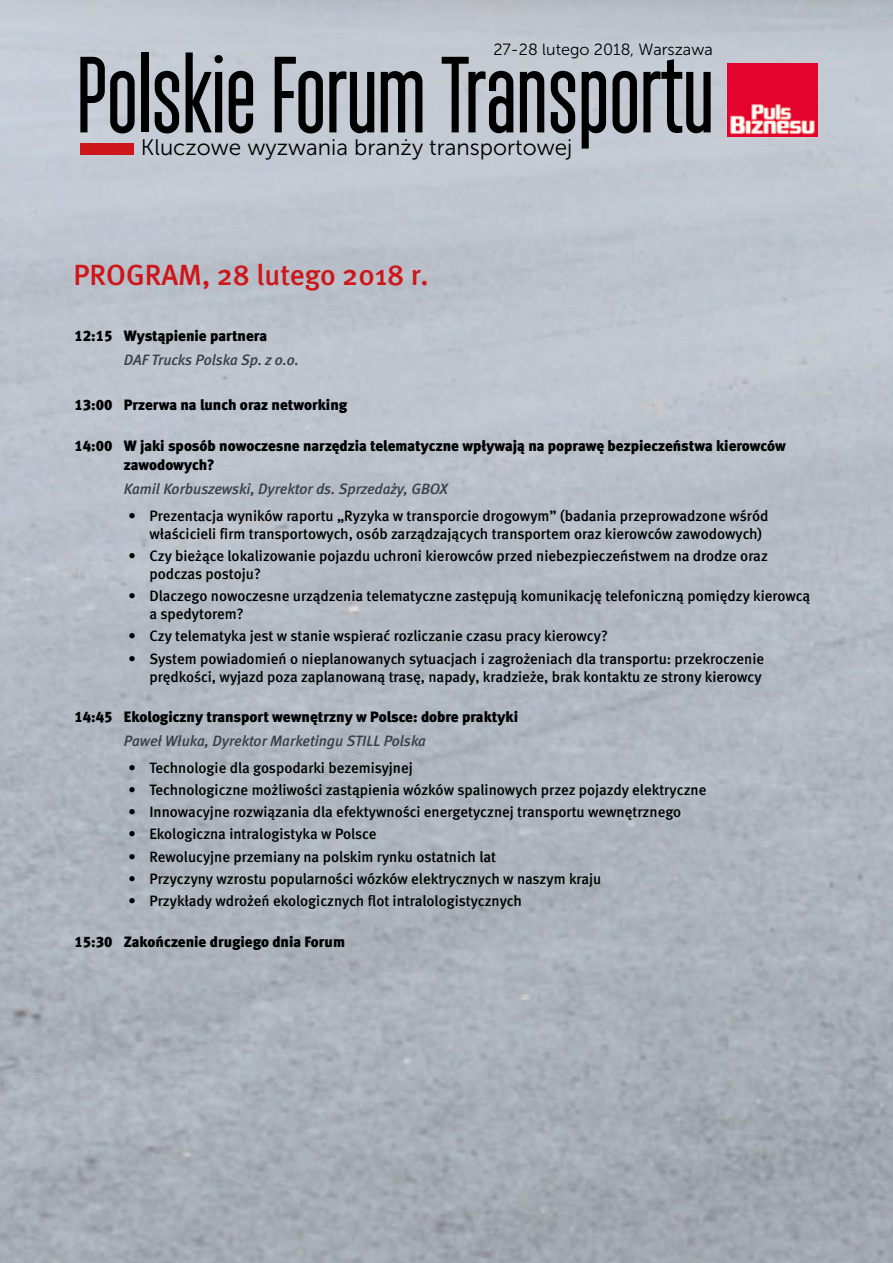
<style>
.page{position:relative;width:893px;height:1263px;background:#fff}
.page>*{position:absolute;margin:0;border:0;box-sizing:border-box;transform-origin:0 0}
.t1{font:500 108px "Monopol";color:#000}
.t2{font:29.25px "Meta Medium CE";color:#cd171a}
.t3{font:22.5px "Museo Sans 300";color:#000}
.t4{font:16.2px "Museo Sans 300";color:#000}
.t5{font:15px/18px "Meta Medium CELF";color:#000}
.t6{font:15px/19.5px "Meta Black CELF";color:#000}
.t7{font:italic 15px "Meta Medium CE";color:#374049}
</style>
<div class="page">
<div style="left:0;top:0;width:893px;height:1263px;background:linear-gradient(to bottom,#c6ccd6,#a3a9b1)"></div>
<div style="left:80px;top:143px;width:53px;height:12px;background:#cd171a"></div>
<img style="left:728px;top:63px;width:89px;height:73px">
<p class="t4" style="left:493px;top:40px;width:221px">27-28 lutego 2018, Warszawa</p>
<h1 class="t1" style="left:77px;top:38px;width:638px">Polskie Forum Transportu</h1>
<h3 class="t3" style="left:141px;top:135px;width:433px">Kluczowe wyzwania branży transportowej</h3>
<h2 class="t2" style="left:73px;top:257px;width:357px">PROGRAM, 28 lutego 2018 r.</h2>
<p class="t6" style="left:74px;top:326px;width:194px">12:15 Wystąpienie partnera</p>
<p class="t7" style="left:124px;top:351px;width:177px">DAF Trucks Polska Sp. z o.o.</p>
<p class="t6" style="left:74px;top:395px;width:274px">13:00 Przerwa na lunch oraz networking</p>
<p class="t6" style="left:124px;top:436px;width:664px;text-indent:-50px">14:00 W jaki sposób nowoczesne narzędzia telematyczne wpływają na poprawę bezpieczeństwa kierowców zawodowych?</p>
<p class="t7" style="left:124px;top:480px;width:325px">Kamil Korbuszewski, Dyrektor ds. Sprzedaży, GBOX</p>
<p class="t5" style="left:149px;top:506px;width:620px;text-indent:-21px">• Prezentacja wyników raportu „Ryzyka w transporcie drogowym” (badania przeprowadzone wśród właścicieli firm transportowych, osób zarządzających transportem oraz kierowców zawodowych)</p>
<p class="t5" style="left:149px;top:547px;width:620px;text-indent:-21px">• Czy bieżące lokalizowanie pojazdu uchroni kierowców przed niebezpieczeństwem na drodze oraz podczas postoju?</p>
<p class="t5" style="left:149px;top:587px;width:662px;text-indent:-21px">• Dlaczego nowoczesne urządzenia telematyczne zastępują komunikację telefoniczną pomiędzy kierowcą a spedytorem?</p>
<p class="t5" style="left:128px;top:627px;width:481px">• Czy telematyka jest w stanie wspierać rozliczanie czasu pracy kierowcy?</p>
<p class="t5" style="left:128px;top:649px;width:637px;text-align:right">• System powiadomień o nieplanowanych sytuacjach i zagrożeniach dla transportu: przekroczenie prędkości, wyjazd poza zaplanowaną trasę, napady, kradzieże, brak kontaktu ze strony kierowcy</p>
<p class="t6" style="left:74px;top:707px;width:445px">14:45 Ekologiczny transport wewnętrzny w Polsce: dobre praktyki</p>
<p class="t7" style="left:124px;top:732px;width:304px">Paweł Włuka, Dyrektor Marketingu STILL Polska</p>
<p class="t5" style="left:128px;top:758px;width:286px">• Technologie dla gospodarki bezemisyjnej</p>
<p class="t5" style="left:128px;top:781px;width:579px">• Technologiczne możliwości zastąpienia wózków spalinowych przez pojazdy elektryczne</p>
<p class="t5" style="left:128px;top:803px;width:554px">• Innowacyjne rozwiązania dla efektywności energetycznej transportu wewnętrznego</p>
<p class="t5" style="left:128px;top:825px;width:250px">• Ekologiczna intralogistyka w Polsce</p>
<p class="t5" style="left:128px;top:847px;width:369px">• Rewolucyjne przemiany na polskim rynku ostatnich lat</p>
<p class="t5" style="left:128px;top:870px;width:474px">• Przyczyny wzrostu popularności wózków elektrycznych w naszym kraju</p>
<p class="t5" style="left:128px;top:892px;width:395px">• Przykłady wdrożeń ekologicznych flot intralologistycznych</p>
<p class="t6" style="left:74px;top:932px;width:272px">15:30 Zakończenie drugiego dnia Forum</p>
</div>
